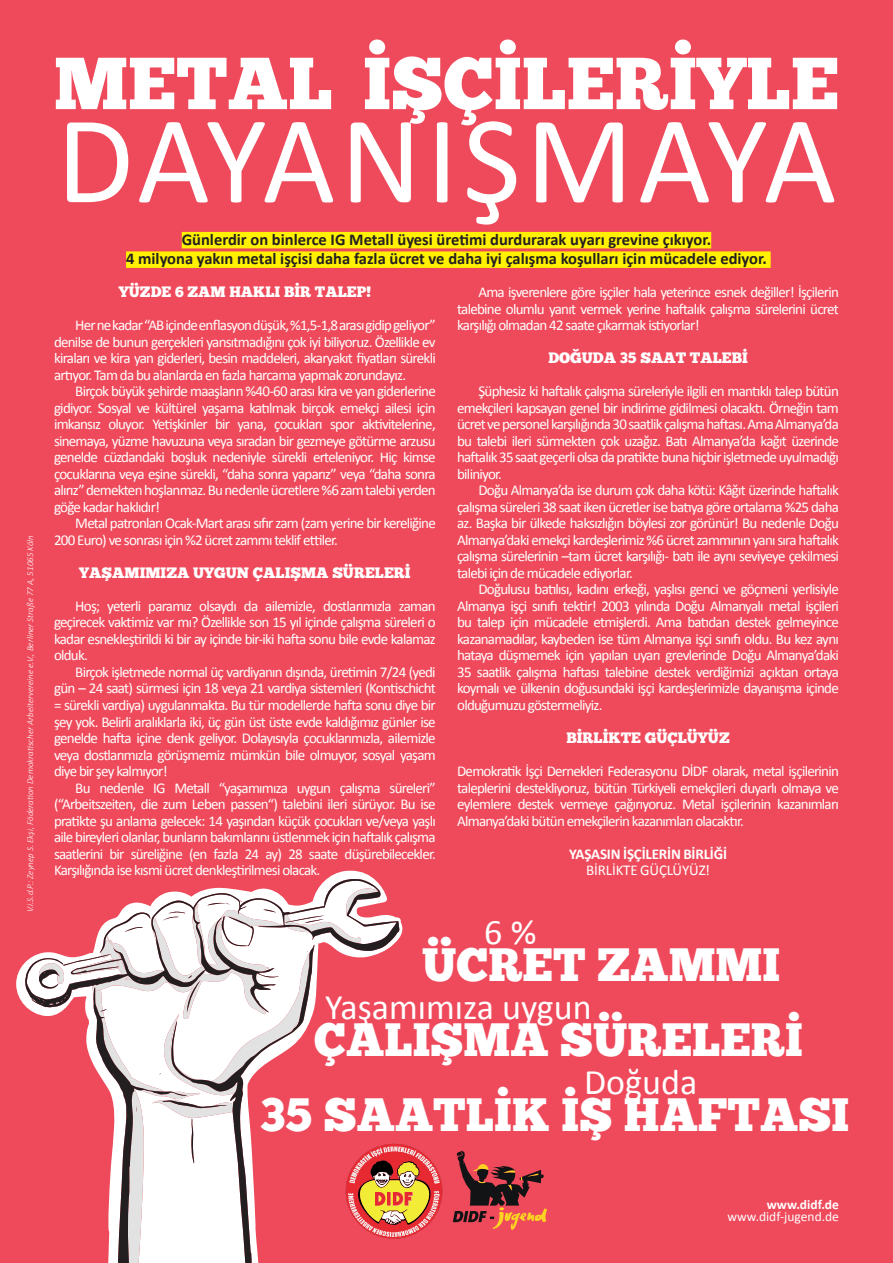
<style>
.page{position:relative;width:893px;height:1263px;background:#ef4a5b}
.page>*{position:absolute;margin:0;border:0;box-sizing:border-box;transform-origin:0 0}
.t1{font:126px "Calibri";letter-spacing:.03em;color:#fff}
.t2{font:73.5px "Chunk Five Ex";color:#fff}
.t3{font:46.5px "Chunk Five Ex";color:#fff}
.t4{font:36px "Calibri";color:#fff}
.t5{font:700 16.5px/19.5px "Calibri";color:#231f20;text-align:center}
.t6{font:15px/16.5px "Calibri";letter-spacing:-.05em;color:#fff;text-align:justify}
.t7{font:15px "Chunk Five Ex";color:#fff}
.t8{font:700 15px "Calibri";letter-spacing:-.01em;color:#fff}
.t9{font:15px "Calibri";letter-spacing:-.01em;color:#fff}
.t10{font:13.5px "Calibri";color:#fff}
.t11{font:700 13.5px "Calibri";color:#fff}
.t12{font:italic 300 9px "Calibri";color:#fff}
</style>
<div class="page">
<svg style="left:25px;top:879px;width:357px;height:133px"></svg>
<svg style="left:38px;top:888px;width:404px;height:375px"></svg>
<svg style="left:453px;top:1151px;width:94px;height:79px"></svg>
<div style="left:182px;top:232px;width:529px;height:16px;background:#fff101"></div>
<div style="left:126px;top:251px;width:645px;height:17px;background:#fff101"></div>
<p class="t12" style="left:25px;top:912px;width:378px;rotate:-90deg">V.i.S.d.P.: Zeynep S. Ekşi, Föderation Demokratischer Arbeitervereine e.V., Berliner Straße 77 A, 51065 Köln</p>
<h2 class="t2" style="left:54px;top:28px;width:786px">METAL İŞÇİLERİYLE</h2>
<h1 class="t1" style="left:56px;top:81px;width:781px">DAYANIŞMAYA</h1>
<p class="t5" style="left:126px;top:229px;width:642px">Günlerdir on binlerce IG Metall üyesi üretimi durdurarak uyarı grevine çıkıyor.<br>4 milyona yakın metal işçisi daha fazla ücret ve daha iyi çalışma koşulları için mücadele ediyor.</p>
<p class="t7" style="left:119px;top:281px;width:254px">YÜZDE 6 ZAM HAKLI BİR TALEP!</p>
<p class="t6" style="left:54px;top:317px;width:383px;text-indent:21px">Her ne kadar “AB içinde enflasyon düşük, %1,5-1,8 arası gidip geliyor” denilse de bunun gerçekleri yansıtmadığını çok iyi biliyoruz. Özellikle ev kiraları ve kira yan giderleri, besin maddeleri, akaryakıt fiyatları sürekli artıyor. Tam da bu alanlarda en fazla harcama yapmak zorundayız.</p>
<p class="t6" style="left:54px;top:383px;width:383px;text-indent:21px">Birçok büyük şehirde maaşların %40-60 arası kira ve yan giderlerine gidiyor. Sosyal ve kültürel yaşama katılmak birçok emekçi ailesi için imkansız oluyor. Yetişkinler bir yana, çocukları spor aktivitelerine, sinemaya, yüzme havuzuna veya sıradan bir gezmeye götürme arzusu genelde cüzdandaki boşluk nedeniyle sürekli erteleniyor. Hiç kimse çocuklarına veya eşine sürekli, “daha sonra yaparız” veya “daha sonra alırız” demekten hoşlanmaz. Bu nedenle ücretlere %6 zam talebi yerden göğe kadar haklıdır!</p>
<p class="t6" style="left:54px;top:515px;width:383px;text-indent:21px">Metal patronları Ocak-Mart arası sıfır zam (zam yerine bir kereliğine<br>200 Euro) ve sonrası için %2 ücret zammı teklif ettiler.</p>
<p class="t7" style="left:79px;top:561px;width:333px">YAŞAMIMIZA UYGUN ÇALIŞMA SÜRELERİ</p>
<p class="t6" style="left:54px;top:598px;width:383px;text-indent:21px">Hoş; yeterli paramız olsaydı da ailemizle, dostlarımızla zaman geçirecek vaktimiz var mı? Özellikle son 15 yıl içinde çalışma süreleri o kadar esnekleştirildi ki bir ay içinde bir-iki hafta sonu bile evde kalamaz olduk.</p>
<p class="t6" style="left:54px;top:664px;width:383px;text-indent:21px">Birçok işletmede normal üç vardiyanın dışında, üretimin 7/24 (yedi gün – 24 saat) sürmesi için 18 veya 21 vardiya sistemleri (Kontischicht = sürekli vardiya) uygulanmakta. Bu tür modellerde hafta sonu diye bir şey yok. Belirli aralıklarla iki, üç gün üst üste evde kaldığımız günler ise genelde hafta içine denk geliyor. Dolayısıyla çocuklarımızla, ailemizle veya dostlarımızla görüşmemiz mümkün bile olmuyor, sosyal yaşam diye bir şey kalmıyor!</p>
<p class="t6" style="left:54px;top:779px;width:383px;text-indent:21px">Bu nedenle IG Metall “yaşamımıza uygun çalışma süreleri” (“Arbeitszeiten, die zum Leben passen“) talebini ileri sürüyor. Bu ise pratikte şu anlama gelecek: 14 yaşından küçük çocukları ve/veya yaşlı aile bireyleri olanlar, bunların bakımlarını üstlenmek için haftalık çalışma saatlerini bir süreliğine (en fazla 24 ay) 28 saate düşürebilecekler.<br>Karşılığında ise kısmi ücret denkleştirilmesi olacak.</p>
<p class="t6" style="left:457px;top:284px;width:383px;text-indent:21px">Ama işverenlere göre işçiler hala yeterince esnek değiller! İşçilerin talebine olumlu yanıt vermek yerine haftalık çalışma sürelerini ücret karşılığı olmadan 42 saate çıkarmak istiyorlar!</p>
<p class="t7" style="left:548px;top:347px;width:201px">DOĞUDA 35 SAAT TALEBİ</p>
<p class="t6" style="left:457px;top:383px;width:383px;text-indent:21px">Şüphesiz ki haftalık çalışma süreleriyle ilgili en mantıklı talep bütün emekçileri kapsayan genel bir indirime gidilmesi olacaktı. Örneğin tam ücret ve personel karşılığında 30 saatlik çalışma haftası. Ama Almanya’da bu talebi ileri sürmekten çok uzağız. Batı Almanya’da kağıt üzerinde haftalık 35 saat geçerli olsa da pratikte buna hiçbir işletmede uyulmadığı biliniyor.</p>
<p class="t6" style="left:457px;top:482px;width:383px;text-indent:21px">Doğu Almanya’da ise durum çok daha kötü: Kâğıt üzerinde haftalık çalışma süreleri 38 saat iken ücretler ise batıya göre ortalama %25 daha az. Başka bir ülkede haksızlığın böylesi zor görünür! Bu nedenle Doğu Almanya’daki emekçi kardeşlerimiz %6 ücret zammının yanı sıra haftalık çalışma sürelerinin –tam ücret karşılığı- batı ile aynı seviyeye çekilmesi talebi için de mücadele ediyorlar.</p>
<p class="t6" style="left:457px;top:581px;width:383px;text-indent:21px">Doğulusu batılısı, kadını erkeği, yaşlısı genci ve göçmeni yerlisiyle Almanya işçi sınıfı tektir! 2003 yılında Doğu Almanyalı metal işçileri bu talep için mücadele etmişlerdi. Ama batıdan destek gelmeyince kazanamadılar, kaybeden ise tüm Almanya işçi sınıfı oldu. Bu kez aynı hataya düşmemek için yapılan uyarı grevlerinde Doğu Almanya’daki 35 saatlik çalışma haftası talebine destek verdiğimizi açıktan ortaya koymalı ve ülkenin doğusundaki işçi kardeşlerimizle dayanışma içinde olduğumuzu göstermeliyiz.</p>
<p class="t7" style="left:566px;top:726px;width:165px">BİRLİKTE GÜÇLÜYÜZ</p>
<p class="t6" style="left:457px;top:763px;width:383px">Demokratik İşçi Dernekleri Federasyonu DİDF olarak, metal işçilerinin taleplerini destekliyoruz, bütün Türkiyeli emekçileri duyarlı olmaya ve eylemlere destek vermeye çağırıyoruz. Metal işçilerinin kazanımları Almanya’daki bütün emekçilerin kazanımları olacaktır.</p>
<p class="t8" style="left:569px;top:844px;width:160px">YAŞASIN İŞÇİLERİN BİRLİĞİ</p>
<p class="t9" style="left:586px;top:860px;width:125px">BİRLİKTE GÜÇLÜYÜZ!</p>
<h3 class="t4" style="left:484px;top:909px;width:54px">6 %</h3>
<h3 class="t3" style="left:422px;top:930px;width:360px">ÜCRET ZAMMI</h3>
<h3 class="t4" style="left:325px;top:984px;width:268px">Yaşamımıza uygun</h3>
<h3 class="t3" style="left:314px;top:1005px;width:490px">ÇALIŞMA SÜRELERİ</h3>
<h3 class="t4" style="left:584px;top:1059px;width:115px">Doğuda</h3>
<h3 class="t3" style="left:260px;top:1080px;width:591px">35 SAATLİK İŞ HAFTASI</h3>
<p class="t11" style="left:767px;top:1196px;width:74px">www.didf.de</p>
<p class="t10" style="left:727px;top:1208px;width:113px">www.didf-jugend.de</p>
</div>
